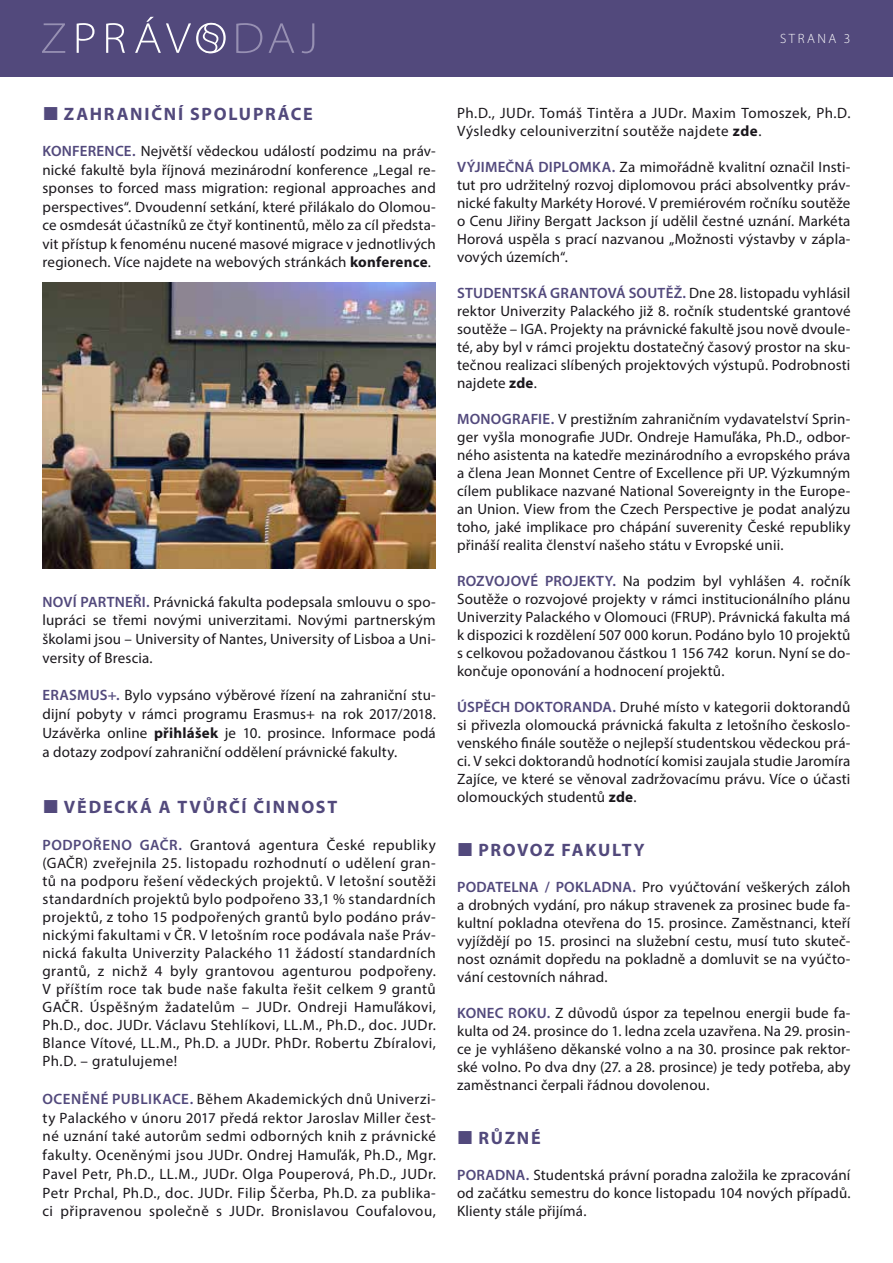
<style>
.page{position:relative;width:893px;height:1263px;background:#fff}
.page>*{position:absolute;margin:0;border:0;box-sizing:border-box;transform-origin:0 0}
.t1{font:700 18px "Myriad Pro";letter-spacing:.095em;color:#52497c}
.t2{font:15px/18px "Myriad Pro";letter-spacing:.01em;color:#1a171c;text-align:justify}
.t3{font:15px/18px "Myriad Pro";letter-spacing:.03em;color:#1a171c}
.t4{font:300 13.5px "Myriad Pro";letter-spacing:.195em;color:#fff}
.s1{font-weight:600;color:#52497c}
.s2{font-weight:700}
</style>
<div class="page">
<div style="left:0;top:0;width:893px;height:77px;background:#52497c"></div>
<svg style="left:236px;top:23px;width:78px;height:30px"></svg>
<svg style="left:42px;top:23px;width:23px;height:30px"></svg>
<svg style="left:77px;top:17px;width:149px;height:36px"></svg>
<img style="left:43px;top:283px;width:393px;height:286px">
<p class="t4" style="left:780px;top:31px;width:72px">STRANA 3</p>
<p class="t1" style="left:64px;top:102px;width:250px">ZAHRANIČNÍ SPOLUPRÁCE</p>
<p class="t2" style="left:43px;top:142px;width:395px;line-height:18.5px"><span class="s1">KONFERENCE.</span> Největší vědeckou událostí podzimu na práv&shy;nické fakultě byla říjnová mezinárodní konference „Legal re&shy;sponses to forced mass migration: regional approaches and perspectives“. Dvoudenní setkání, které přilákalo do Olomou&shy;ce osmdesát účastníků ze čtyř kontinentů, mělo za cíl předsta&shy;vit přístup k fenoménu nucené masové migrace v jednotlivých regionech. Více najdete na webových stránkách <span class="s2">konference</span>.</p>
<p class="t2" style="left:43px;top:592px;width:395px;line-height:18.8px"><span class="s1">NOVÍ PARTNEŘI.</span> Právnická fakulta podepsala smlouvu o spo&shy;lupráci se třemi novými univerzitami. Novými partnerským školami jsou – University of Nantes, University of Lisboa a Uni&shy;versity of Brescia.</p>
<p class="t2" style="left:43px;top:686px;width:395px;line-height:18.8px"><span class="s1">ERASMUS+.</span> Bylo vypsáno výběrové řízení na zahraniční stu&shy;dijní pobyty v rámci programu Erasmus+ na rok 2017/2018.<br>Uzávěrka online <span class="s2">přihlášek</span> je 10. prosince. Informace podá a dotazy zodpoví zahraniční oddělení právnické fakulty.</p>
<p class="t1" style="left:64px;top:795px;width:275px">VĚDECKÁ A TVŮRČÍ ČINNOST</p>
<p class="t2" style="left:43px;top:836px;width:395px"><span class="s1">PODPOŘENO GAČR.</span> Grantová agentura České republiky (GAČR) zveřejnila 25. listopadu rozhodnutí o udělení gran&shy;tů na podporu řešení vědeckých projektů. V letošní soutěži standardních projektů bylo podpořeno 33,1 % standardních projektů, z toho 15 podpořených grantů bylo podáno práv&shy;nickými fakultami v ČR. V letošním roce podávala naše Práv&shy;nická fakulta Univerzity Palackého 11 žádostí standardních grantů, z nichž 4 byly grantovou agenturou podpořeny.<br>V příštím roce tak bude naše fakulta řešit celkem 9 grantů GAČR. Úspěšným žadatelům – JUDr. Ondreji Hamuľákovi, Ph.D., doc. JUDr. Václavu Stehlíkovi, LL.M., Ph.D., doc. JUDr.<br>Blance Vítové, LL.M., Ph.D. a JUDr. PhDr. Robertu Zbíralovi, Ph.D. – gratulujeme!</p>
<p class="t2" style="left:43px;top:1089px;width:395px;line-height:18.8px"><span class="s1">OCENĚNÉ PUBLIKACE.</span> Během Akademických dnů Univerzi&shy;ty Palackého v únoru 2017 předá rektor Jaroslav Miller čest&shy;né uznání také autorům sedmi odborných knih z právnické fakulty. Oceněnými jsou JUDr. Ondrej Hamuľák, Ph.D., Mgr.<br>Pavel Petr, Ph.D., LL.M., JUDr. Olga Pouperová, Ph.D., JUDr.<br>Petr Prchal, Ph.D., doc. JUDr. Filip Ščerba, Ph.D. za publika&shy;ci připravenou společně s JUDr. Bronislavou Coufalovou,</p>
<p class="t3" style="left:457px;top:103px;width:395px">Ph.D., JUDr. Tomáš Tintěra a JUDr. Maxim Tomoszek, Ph.D.<br>Výsledky celouniverzitní soutěže najdete <span class="s2">zde</span>.</p>
<p class="t2" style="left:457px;top:157px;width:395px"><span class="s1">VÝJIMEČNÁ DIPLOMKA.</span> Za mimořádně kvalitní označil Insti&shy;tut pro udržitelný rozvoj diplomovou práci absolventky práv&shy;nické fakulty Markéty Horové. V premiérovém ročníku soutěže o Cenu Jiřiny Bergatt Jackson jí udělil čestné uznání. Markéta Horová uspěla s prací nazvanou „Možnosti výstavby v zápla&shy;vových územích“.</p>
<p class="t2" style="left:457px;top:283px;width:395px"><span class="s1">STUDENTSKÁ GRANTOVÁ SOUTĚŽ.</span> Dne 28. listopadu vyhlásil rektor Univerzity Palackého již 8. ročník studentské grantové soutěže – IGA. Projekty na právnické fakultě jsou nově dvoule&shy;té, aby byl v rámci projektu dostatečný časový prostor na sku&shy;tečnou realizaci slíbených projektových výstupů. Podrobnosti najdete <span class="s2">zde</span>.</p>
<p class="t2" style="left:457px;top:409px;width:395px"><span class="s1">MONOGRAFIE.</span> V prestižním zahraničním vydavatelství Sprin&shy;ger vyšla monografie JUDr. Ondreje Hamuľáka, Ph.D., odbor&shy;ného asistenta na katedře mezinárodního a evropského práva a člena Jean Monnet Centre of Excellence při UP. Výzkumným cílem publikace nazvané National Sovereignty in the Europe&shy;an Union. View from the Czech Perspective je podat analýzu toho, jaké implikace pro chápání suverenity České republiky přináší realita členství našeho státu v Evropské unii.</p>
<p class="t2" style="left:457px;top:571px;width:395px"><span class="s1">ROZVOJOVÉ PROJEKTY.</span> Na podzim byl vyhlášen 4. ročník Soutěže o rozvojové projekty v rámci institucionálního plánu Univerzity Palackého v Olomouci (FRUP). Právnická fakulta má k dispozici k rozdělení 507 000 korun. Podáno bylo 10 projektů s celkovou požadovanou částkou 1 156 742 korun. Nyní se do&shy;končuje oponování a hodnocení projektů.</p>
<p class="t2" style="left:457px;top:697px;width:395px"><span class="s1">ÚSPĚCH DOKTORANDA.</span> Druhé místo v kategorii doktorandů si přivezla olomoucká právnická fakulta z letošního českoslo&shy;venského finále soutěže o nejlepší studentskou vědeckou prá&shy;ci. V sekci doktorandů hodnotící komisi zaujala studie Jaromíra Zajíce, ve které se věnoval zadržovacímu právu. Více o účasti olomouckých studentů <span class="s2">zde</span>.</p>
<p class="t1" style="left:479px;top:838px;width:168px">PROVOZ FAKULTY</p>
<p class="t2" style="left:457px;top:877px;width:395px"><span class="s1">PODATELNA / POKLADNA.</span> Pro vyúčtování veškerých záloh a drobných vydání, pro nákup stravenek za prosinec bude fa&shy;kultní pokladna otevřena do 15. prosince. Zaměstnanci, kteří vyjíždějí po 15. prosinci na služební cestu, musí tuto skuteč&shy;nost oznámit dopředu na pokladně a domluvit se na vyúčto&shy;vání cestovních náhrad.</p>
<p class="t2" style="left:457px;top:1003px;width:395px"><span class="s1">KONEC ROKU.</span> Z důvodů úspor za tepelnou energii bude fa&shy;kulta od 24. prosince do 1. ledna zcela uzavřena. Na 29. prosin&shy;ce je vyhlášeno děkanské volno a na 30. prosince pak rektor&shy;ské volno. Po dva dny (27. a 28. prosince) je tedy potřeba, aby zaměstnanci čerpali řádnou dovolenou.</p>
<p class="t1" style="left:479px;top:1126px;width:64px">RŮZNÉ</p>
<p class="t2" style="left:457px;top:1165px;width:395px"><span class="s1">PORADNA.</span> Studentská právní poradna založila ke zpracování od začátku semestru do konce listopadu 104 nových případů.<br>Klienty stále přijímá.</p>
</div>
